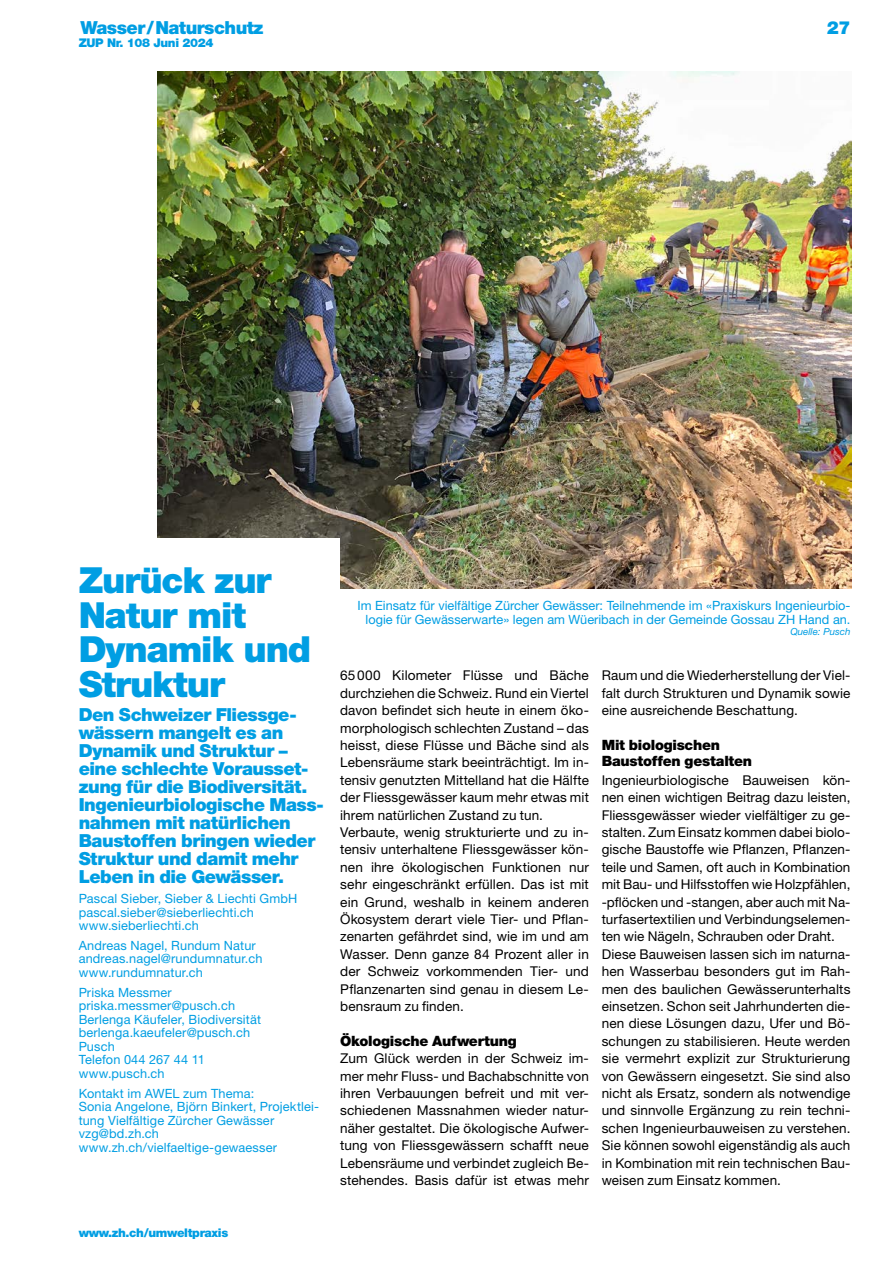
<style>
.page{position:relative;width:893px;height:1263px;background:#fff}
.page>*{position:absolute;margin:0;border:0;box-sizing:border-box;transform-origin:0 0}
.H1-24-Haupt-Titel-Cyan{font:900 36px/34.5px "Helvetica Neue LT Std";letter-spacing:-.03em;color:#009ee3}
.P-12-Lead-Cyan{font:900 18px/18px "Helvetica Neue LT Std";letter-spacing:-.025em;color:#009ee3}
.H2-9_5-Zwi-Titel{font:900 14.25px/16.4px "Helvetica Neue LT Std";letter-spacing:-.015em;color:#000}
.P-9-Text-Block{font:13.5px/17.4px "Helvetica Neue LT Std";letter-spacing:.01em;color:#000;text-align:justify}
.P-8_5-Autor-Cyan{font:12.75px/13.5px "Helvetica Neue LT Std";letter-spacing:.01em;color:#009ee3}
.P-6_5-Quelle-Cyan{font:12.75px/13.5px "Helvetica Neue LT Std";color:#009ee3;text-align:right}
.t1{font:900 12px "Helvetica Neue LT Std";letter-spacing:-.03em;color:#009ee3}
.P-6_5-Quelle-Cyan-2{font:italic 9.75px "Helvetica Neue LT Std";color:#009ee3}
</style>
<div class="page">
<img style="left:158px;top:71px;width:693px;height:517px">
<div style="left:79px;top:538px;width:261px;height:400px;background:#fff"></div>
<h2 class="P-12-Lead-Cyan" style="left:80px;top:19px;width:185px">Wasser/Naturschutz</h2>
<p class="t1" style="left:79px;top:35px;width:136px">ZUP Nr. 108 Juni 2024</p>
<h2 class="P-12-Lead-Cyan" style="left:827px;top:19px;width:25px">27</h2>
<h1 class="H1-24-Haupt-Titel-Cyan" style="left:79px;top:563px;width:234px">Zurück zur<br>Natur mit<br>Dynamik und<br>Struktur</h1>
<p class="P-12-Lead-Cyan" style="left:79px;top:706px;width:247px">Den Schweizer Fliessge&shy;wässern mangelt es an<br>Dynamik und Struktur – eine schlechte Vorausset&shy;zung für die Biodiversität.<br>Ingenieurbiologische Mass&shy;nahmen mit natürlichen<br>Baustoffen bringen wieder<br>Struktur und damit mehr<br>Leben in die Gewässer.</p>
<p class="P-8_5-Autor-Cyan" style="left:79px;top:892px;width:220px">Pascal Sieber, Sieber &amp; Liechti GmbH pascal.sieber@sieberliechti.ch www.sieberliechti.ch</p>
<p class="P-8_5-Autor-Cyan" style="left:79px;top:938px;width:185px">Andreas Nagel, Rundum Natur andreas.nagel@rundumnatur.ch www.rundumnatur.ch</p>
<p class="P-8_5-Autor-Cyan" style="left:79px;top:985px;width:184px">Priska Messmer priska.messmer@pusch.ch<br>Berlenga Käufeler, Biodiversität berlenga.kaeufeler@pusch.ch<br>Pusch<br>Telefon 044 267 44 11 www.pusch.ch</p>
<p class="P-8_5-Autor-Cyan" style="left:79px;top:1086px;width:242px">Kontakt im AWEL zum Thema:<br>Sonia Angelone, Björn Binkert, Projektlei&shy;tung Vielfältige Zürcher Gewässer vzg@bd.zh.ch www.zh.ch/vielfaeltige-gewaesser</p>
<p class="P-6_5-Quelle-Cyan" style="left:357px;top:598px;width:495px">Im Einsatz für vielfältige Zürcher Gewässer: Teilnehmende im «Praxiskurs Ingenieurbio&shy;logie für Gewässerwarte» legen am Wüeribach in der Gemeinde Gossau ZH Hand an.</p>
<p class="P-6_5-Quelle-Cyan-2" style="left:790px;top:625px;width:62px">Quelle: Pusch</p>
<p class="P-9-Text-Block" style="left:340px;top:667px;width:250px">65000 Kilometer Flüsse und Bäche durchziehen die Schweiz. Rund ein Viertel davon befindet sich heute in einem öko&shy;morphologisch schlechten Zustand – das heisst, diese Flüsse und Bäche sind als Lebensräume stark beeinträchtigt. Im in&shy;tensiv genutzten Mittelland hat die Hälfte der Fliessgewässer kaum mehr etwas mit ihrem natürlichen Zustand zu tun.</p>
<p class="P-9-Text-Block" style="left:340px;top:823px;width:250px">Verbaute, wenig strukturierte und zu in&shy;tensiv unterhaltene Fliessgewässer kön&shy;nen ihre ökologischen Funktionen nur sehr eingeschränkt erfüllen. Das ist mit ein Grund, weshalb in keinem anderen Ökosystem derart viele Tier- und Pflan&shy;zenarten gefährdet sind, wie im und am Wasser. Denn ganze 84 Prozent aller in der Schweiz vorkommenden Tier- und Pflanzenarten sind genau in diesem Le&shy;bensraum zu finden.</p>
<h2 class="H2-9_5-Zwi-Titel" style="left:340px;top:1032px;width:178px">Ökologische Aufwertung</h2>
<p class="P-9-Text-Block" style="left:340px;top:1049px;width:250px">Zum Glück werden in der Schweiz im&shy;mer mehr Fluss- und Bachabschnitte von ihren Verbauungen befreit und mit ver&shy;schiedenen Massnahmen wieder natur&shy;näher gestaltet. Die ökologische Aufwer&shy;tung von Fliessgewässern schafft neue Lebensräume und verbindet zugleich Be&shy;stehendes. Basis dafür ist etwas mehr</p>
<p class="P-9-Text-Block" style="left:602px;top:667px;width:250px">Raum und die Wiederherstellung der Viel&shy;falt durch Strukturen und Dynamik sowie eine ausreichende Beschattung.</p>
<h2 class="H2-9_5-Zwi-Titel" style="left:602px;top:737px;width:152px">Mit biologischen<br>Baustoffen gestalten</h2>
<p class="P-9-Text-Block" style="left:602px;top:771px;width:250px">Ingenieurbiologische Bauweisen kön&shy;nen einen wichtigen Beitrag dazu leisten, Fliessgewässer wieder vielfältiger zu ge&shy;stalten. Zum Einsatz kommen dabei biolo&shy;gische Baustoffe wie Pflanzen, Pflanzen&shy;teile und Samen, oft auch in Kombination mit Bau- und Hilfsstoffen wie Holzpfählen, -pflöcken und -stangen, aber auch mit Na&shy;turfasertextilien und Verbindungselemen&shy;ten wie Nägeln, Schrauben oder Draht.</p>
<p class="P-9-Text-Block" style="left:602px;top:945px;width:250px">Diese Bauweisen lassen sich im naturna&shy;hen Wasserbau besonders gut im Rah&shy;men des baulichen Gewässerunterhalts einsetzen. Schon seit Jahrhunderten die&shy;nen diese Lösungen dazu, Ufer und Bö&shy;schungen zu stabilisieren. Heute werden sie vermehrt explizit zur Strukturierung von Gewässern eingesetzt. Sie sind also nicht als Ersatz, sondern als notwendige und sinnvolle Ergänzung zu rein techni&shy;schen Ingenieurbauweisen zu verstehen.<br>Sie können sowohl eigenständig als auch in Kombination mit rein technischen Bau&shy;weisen zum Einsatz kommen.</p>
<p class="t1" style="left:79px;top:1226px;width:151px">www.zh.ch/umweltpraxis</p>
</div>
